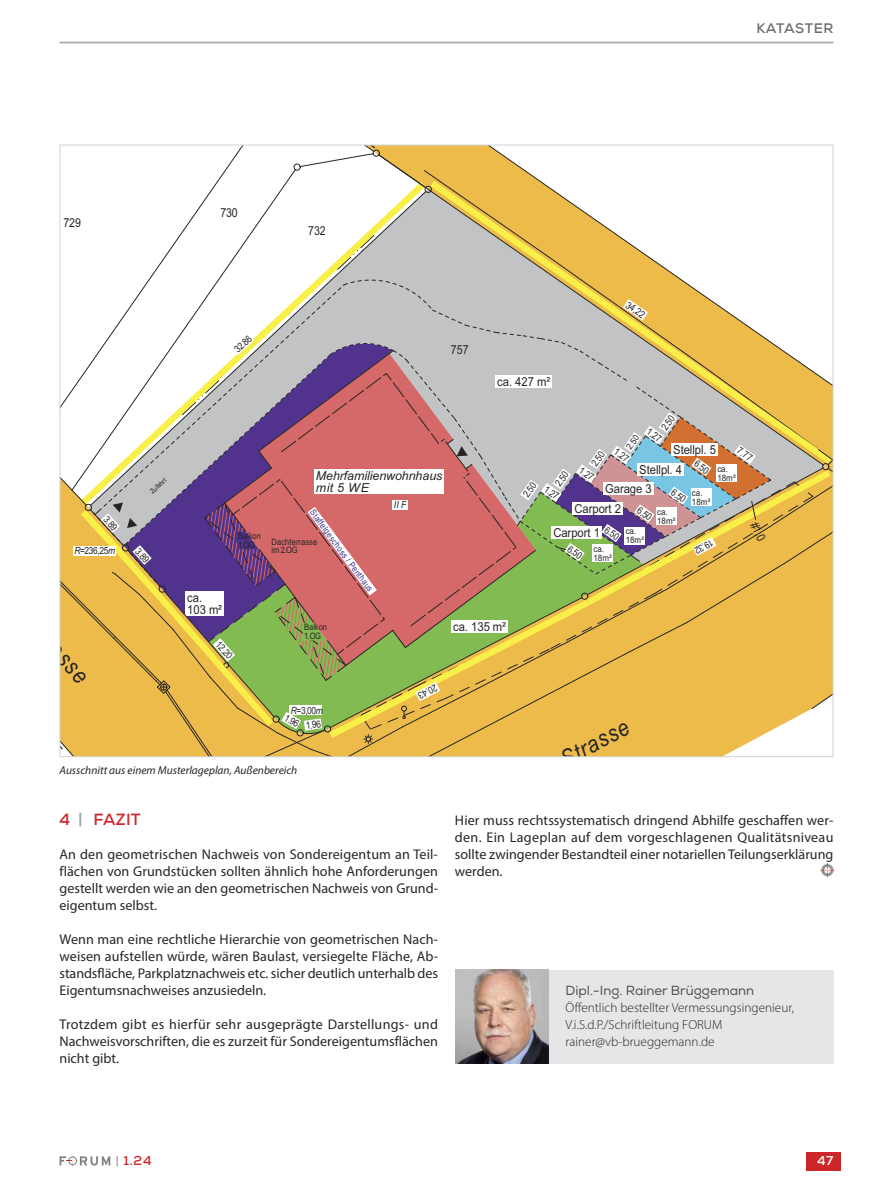
<style>
.page{position:relative;width:893px;height:1191px;background:#fff}
.page>*{position:absolute;margin:0;border:0;box-sizing:border-box;transform-origin:0 0}
.t1{font:italic 23.85px "Arial";color:#262526;scale:.85 1}
.t2{font:700 16.2px "Nexa";letter-spacing:.015em;color:#cc262a}
.t3{font:14.1px/17px "Myriad Pro";color:#272526;text-align:justify}
.t4{font:700 13.8px "Nexa";letter-spacing:.04em;color:#6c6b6c}
.t5{font:300 13.2px/17px "Myriad Pro";color:#272526}
.t6{font:13.2px "Nexa";color:#525152}
.t7{font:700 12.9px "Nexa";color:#cc262a}
.t8{font:700 12.9px "Nexa";color:#fff}
.t9{font:12.45px/12.5px "Arial";color:#262526;scale:.91 1}
.t10{font:italic 12.45px/12.5px "Arial";color:#262526}
.t11{font:12.45px "Arial";color:#262526;scale:.86 1}
.t12{font:12.45px "Arial";color:#262526;scale:.85 1}
.t13{font:italic 11.4px "Myriad Pro";color:#272526}
.t14{font:9.9px "Arial";letter-spacing:-.05em;color:#262526;scale:.85 1}
.t15{font:italic 9.9px "Arial";color:#262526;scale:.85 1}
.t16{font:8.85px/8.9px "Arial";color:#262526;scale:.85 1}
.t17{font:8.85px/9px "Arial";color:#262526;scale:.89 1}
.t18{font:8.85px "Arial";color:#3b348f;scale:.85 1}
.t19{font:8.85px "Arial";color:#262526;scale:.9 1}
.t20{font:6.9px "Arial";color:#262526;scale:.89 1}
.s1{font-style:italic}
.s2{color:#9b9da0}
.s3{font-weight:300;color:#58595c}
.s4{color:#58595c}
</style>
<div class="page">
<hr style="left:60px;top:42px;width:773px;height:1px;background:#a5a7ab">
<div style="left:806px;top:1151px;width:34px;height:19px;background:#cc262a"></div>
<svg style="left:60px;top:1155px;width:50px;height:11px"></svg>
<div style="left:455px;top:969px;width:378px;height:94px;background:#e6e6e8"></div>
<img style="left:455px;top:969px;width:94px;height:94px">
<svg style="left:820px;top:863px;width:15px;height:14px"></svg>
<svg style="left:60px;top:145px;width:773px;height:611px"></svg>
<p class="t4" style="left:756px;top:24px;width:79px">KATASTER</p>
<p class="t11" style="left:63px;top:218px;width:22px">729</p>
<p class="t11" style="left:221px;top:208px;width:22px">730</p>
<p class="t11" style="left:308px;top:226px;width:22px">732</p>
<p class="t14" style="left:233px;top:348px;width:25px;rotate:-43deg">32.86</p>
<p class="t11" style="left:451px;top:345px;width:22px">757</p>
<p class="t9" style="left:497px;top:376px;width:60px">ca. 427 m²</p>
<p class="t14" style="left:629px;top:301px;width:26px;rotate:35deg">34,22</p>
<p class="t14" style="left:108px;top:515px;width:20px;rotate:47deg">3.89</p>
<p class="t14" style="left:74px;top:547px;width:49px"><span class="s1">R</span>=236,25<span class="s1">m</span></p>
<p class="t20" style="left:149px;top:491px;width:24px;rotate:-43deg">Zufahrt</p>
<p class="t14" style="left:140px;top:547px;width:20px;rotate:48deg">3.89</p>
<h1 class="t1" style="left:63px;top:635px;width:57px;rotate:48deg">asse</h1>
<p class="t10" style="left:316px;top:469px;width:128px">Mehrfamilienwohnhaus mit 5 WE</p>
<p class="t9" style="left:187px;top:592px;width:40px">ca.<br>103 m²</p>
<p class="t18" style="left:314px;top:509px;width:119px;rotate:53deg">Staffelgeschoss / Penthaus</p>
<p class="t16" style="left:238px;top:532px;width:28px">Balkon<br>1.OG</p>
<p class="t16" style="left:272px;top:538px;width:55px">Dachterrasse im 2.OG</p>
<p class="t14" style="left:220px;top:640px;width:25px;rotate:49deg">12.20</p>
<p class="t16" style="left:304px;top:623px;width:28px">Balkon<br>1.OG</p>
<p class="t14" style="left:291px;top:706px;width:39px"><span class="s1">R</span>=3,00<span class="s1">m</span></p>
<p class="t14" style="left:287px;top:714px;width:19px;rotate:30deg">1.96</p>
<p class="t14" style="left:305px;top:722px;width:19px;rotate:-8deg">1.96</p>
<p class="t15" style="left:394px;top:499px;width:16px">II F</p>
<p class="t14" style="left:438px;top:690px;width:26px;rotate:153deg">20 43</p>
<p class="t9" style="left:453px;top:622px;width:60px">ca. 135 m²</p>
<p class="t13" style="left:60px;top:766px;width:239px">Ausschnitt aus einem Musterlageplan, Außenbereich</p>
<p class="t14" style="left:661px;top:427px;width:20px;rotate:-55deg">2.50</p>
<p class="t14" style="left:650px;top:427px;width:20px;rotate:35deg">1.27</p>
<p class="t19" style="left:626px;top:447px;width:19px;rotate:-55deg">2.50</p>
<p class="t9" style="left:673px;top:444px;width:49px">Stellpl. 5</p>
<p class="t14" style="left:740px;top:446px;width:21px;rotate:35deg">7.77</p>
<p class="t14" style="left:617px;top:447px;width:20px;rotate:35deg">1.27</p>
<p class="t14" style="left:591px;top:463px;width:20px;rotate:-55deg">2.50</p>
<p class="t14" style="left:697px;top:459px;width:20px;rotate:35deg">6.50</p>
<p class="t9" style="left:639px;top:465px;width:49px">Stellpl. 4</p>
<p class="t14" style="left:582px;top:466px;width:20px;rotate:35deg">1.27</p>
<p class="t17" style="left:717px;top:465px;width:22px">ca.<br>18m²</p>
<p class="t14" style="left:554px;top:483px;width:20px;rotate:-55deg">2.50</p>
<p class="t14" style="left:522px;top:494px;width:20px;rotate:-55deg">2.50</p>
<p class="t14" style="left:547px;top:485px;width:20px;rotate:35deg">1.27</p>
<p class="t9" style="left:605px;top:483px;width:53px">Garage 3</p>
<p class="t14" style="left:674px;top:488px;width:20px;rotate:35deg">6.50</p>
<p class="t17" style="left:692px;top:489px;width:22px">ca.<br>18m²</p>
<p class="t9" style="left:574px;top:503px;width:53px">Carport 2</p>
<p class="t14" style="left:640px;top:506px;width:20px;rotate:35deg">6.50</p>
<p class="t17" style="left:657px;top:508px;width:22px">ca.<br>18m²</p>
<p class="t12" style="left:758px;top:520px;width:24px;rotate:63deg">#1,0</p>
<p class="t14" style="left:608px;top:526px;width:20px;rotate:35deg">6.50</p>
<p class="t9" style="left:553px;top:528px;width:53px">Carport 1</p>
<p class="t17" style="left:626px;top:527px;width:22px">ca.<br>18m²</p>
<p class="t14" style="left:571px;top:545px;width:20px;rotate:35deg">6.50</p>
<p class="t17" style="left:593px;top:545px;width:22px">ca.<br>18m²</p>
<h1 class="t1" style="left:537px;top:758px;width:113px;rotate:-28deg">B Strasse</h1>
<p class="t2" style="left:60px;top:814px;width:83px">4 <span class="s2">|</span> FAZIT</p>
<p class="t3" style="left:60px;top:847px;width:380px">An den geometrischen Nachweis von Sondereigentum an Teil&shy;flächen von Grundstücken sollten ähnlich hohe Anforderungen gestellt werden wie an den geometrischen Nachweis von Grund - eigentum selbst.</p>
<p class="t3" style="left:60px;top:932px;width:380px">Wenn man eine rechtliche Hierarchie von geometrischen Nach&shy;weisen aufstellen würde, wären Baulast, versiegel te Fläche, Ab&shy;standsfläche, Parkplatznachweis etc. sicher deutlich unterhalb des Eigentumsnachweises anzusiedeln.</p>
<p class="t3" style="left:60px;top:1017px;width:380px">Trotzdem gibt es hierfür sehr ausgeprägte Darstellungs- und Nachweisvorschriften, die es zurzeit für Sondereigentumsflächen nicht gibt.</p>
<p class="t3" style="left:455px;top:813px;width:380px">Hier muss rechtssystematisch dringend Abhilfe geschaffen wer&shy;den. Ein Lageplan auf dem vorgeschlagenen Qualitätsniveau sollte zwin gender Bestandteil einer notariellen Teilungserklärung werden.</p>
<p class="t6" style="left:566px;top:986px;width:190px">Dipl.-Ing. Rainer Brüggemann</p>
<p class="t5" style="left:566px;top:1000px;width:230px">Öffentlich bestellter Vermessungsingenieur,<br>V.i.S.d.P./Schriftleitung FORUM rainer@vb-brueggemann.de</p>
<p class="t7" style="left:116px;top:1156px;width:37px"><span class="s3">|</span> 1<span class="s4">.</span>24</p>
<p class="t8" style="left:817px;top:1156px;width:18px">47</p>
</div>
